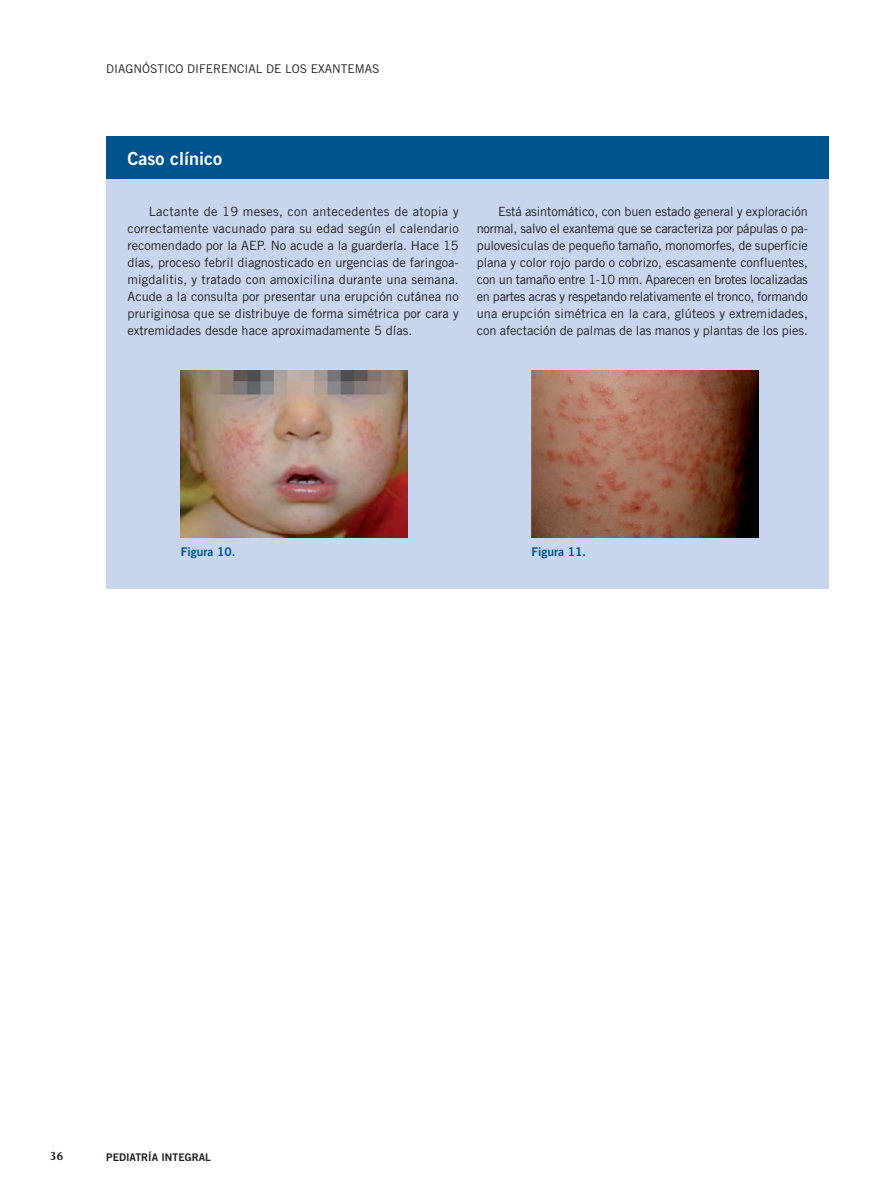
<style>
.page{position:relative;width:893px;height:1191px;background:#fff}
.page>*{position:absolute;margin:0;border:0;box-sizing:border-box;transform-origin:0 0}
.t1{font:18px "Trade Gothic Bold Two";color:#fff}
.t2{font:700 13.5px "Joanna MT Std";color:#231f20}
.t3{font:12.75px/17px "Trade Gothic";color:#231f20;text-align:justify}
.t4{font:12px "Trade Gothic";color:#231f20}
.t5{font:12px "Trade Gothic Bold Two";color:#00548e}
.t6{font:10.5px "Trade Gothic Bold Two";color:#231f20}
</style>
<div class="page">
<div style="left:106px;top:178px;width:723px;height:410px;background:#c7d5ee"></div>
<div style="left:106px;top:136px;width:723px;height:43px;background:#00548e"></div>
<img style="left:181px;top:370px;width:226px;height:168px">
<img style="left:531px;top:370px;width:227px;height:168px">
<p class="t4" style="left:106px;top:65px;width:275px">DIAGNÓSTICO DIFERENCIAL DE LOS EXANTEMAS</p>
<h1 class="t1" style="left:128px;top:152px;width:96px">Caso clínico</h1>
<p class="t3" style="left:128px;top:205px;width:333px;text-indent:21px">Lactante de 19 meses, con antecedentes de atopia y correctamente vacunado para su edad según el calendario recomendado por la AEP. No acude a la guardería. Hace 15 días, proceso febril diagnosticado en urgencias de faringoa&shy;migdalitis, y tratado con amoxicilina durante una semana.<br>Acude a la consulta por presentar una erupción cutánea no pruriginosa que se distribuye de forma simétrica por cara y extremidades desde hace aproximadamente 5 días.</p>
<p class="t3" style="left:477px;top:205px;width:333px;text-indent:21px">Está asintomático, con buen estado general y exploración normal, salvo el exantema que se caracteriza por pápulas o pa&shy;pulovesiculas de pequeño tamaño, monomorfes, de superficie plana y color rojo pardo o cobrizo, escasamente confluentes, con un tamaño entre 1-10 mm. Aparecen en brotes localizadas en partes acras y respetando relativamente el tronco, formando una erupción simétrica en la cara, glúteos y extremidades, con afectación de palmas de las manos y plantas de los pies.</p>
<p class="t5" style="left:181px;top:547px;width:56px">Figura 10.</p>
<p class="t5" style="left:531px;top:547px;width:56px">Figura 11.</p>
<p class="t2" style="left:49px;top:1150px;width:16px">36</p>
<p class="t6" style="left:106px;top:1153px;width:106px">PEDIATRÍA INTEGRAL</p>
</div>
